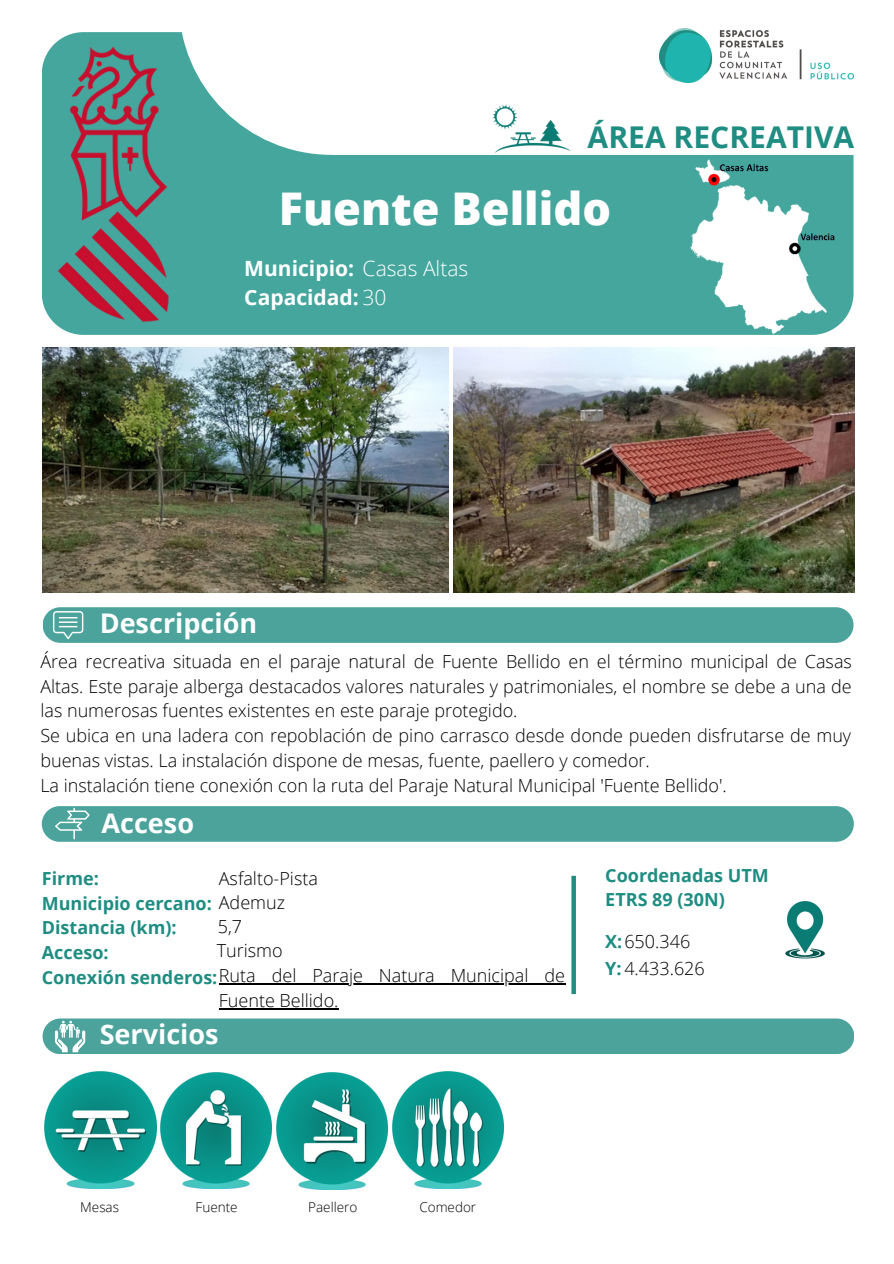
<style>
.page{position:relative;width:894px;height:1264px;background:#fff}
.page>*{position:absolute;margin:0;border:0;box-sizing:border-box;transform-origin:0 0}
.t1{font:800 45px "Open Sans";color:#fff}
.t2{font:700 30px "Open Sans";color:#1f8d82}
.t3{font:700 27px "Open Sans";color:#fdfeff}
.t4{font:700 21px "Open Sans";color:#fff}
.t5{font:300 18px/24.8px "Open Sans";color:#000;text-align:justify}
.t6{font:700 18px "Open Sans";color:#1f8d82}
.t7{font:300 13.5px "Open Sans";color:#000}
.s1{font-weight:300;color:#fdffff}
.s2{font-weight:300;color:#000}
.s3{font-weight:700;color:#1f8d82}
</style>
<div class="page">
<div style="left:42px;top:32px;width:811px;height:303px;background:#45a69d"></div>
<svg style="left:179px;top:32px;width:153px;height:123px"></svg>
<div style="left:332px;top:0;width:534px;height:155px;background:#fff"></div>
<div style="left:43px;top:607px;width:810px;height:36px;background:#4ba39b;border-radius:18px"></div>
<div style="left:42px;top:806px;width:811px;height:35px;background:#4ba39b;border-radius:18px"></div>
<div style="left:43px;top:1018px;width:811px;height:36px;background:#4ba39b;border-radius:18px"></div>
<img style="left:43px;top:347px;width:405px;height:245px">
<img style="left:453px;top:347px;width:400px;height:245px">
<svg style="left:571px;top:875px;width:4px;height:119px"></svg>
<svg style="left:53px;top:611px;width:30px;height:28px"></svg>
<svg style="left:55px;top:807px;width:35px;height:32px"></svg>
<svg style="left:55px;top:1020px;width:30px;height:32px"></svg>
<img style="left:659px;top:28px;width:193px;height:54px">
<img style="left:45px;top:1071px;width:111px;height:117px">
<img style="left:276px;top:1072px;width:111px;height:117px">
<img style="left:785px;top:900px;width:40px;height:59px">
<img style="left:392px;top:1071px;width:111px;height:117px">
<img style="left:481px;top:104px;width:102px;height:83px">
<img style="left:668px;top:159px;width:183px;height:175px">
<hr style="left:219px;top:983px;width:346px;height:1px;background:#000">
<hr style="left:219px;top:1008px;width:119px;height:1px;background:#000">
<img style="left:161px;top:1072px;width:110px;height:116px">
<img style="left:46px;top:32px;width:131px;height:297px">
<p class="t2" style="left:587px;top:116px;width:268px">ÁREA RECREATIVA</p>
<p class="t1" style="left:279px;top:177px;width:334px">Fuente Bellido</p>
<p class="t4" style="left:244px;top:253px;width:225px">Municipio: <span class="s1">Casas Altas</span></p>
<p class="t4" style="left:244px;top:282px;width:144px">Capacidad: <span class="s1">30</span></p>
<p class="t3" style="left:100px;top:604px;width:159px">Descripción</p>
<p class="t5" style="left:40px;top:648px;width:812px">Área recreativa situada en el paraje natural de Fuente Bellido en el término municipal de Casas Altas. Este paraje alberga destacados valores naturales y patrimoniales, el nombre se debe a una de las numerosas fuentes existentes en este paraje protegido.</p>
<p class="t5" style="left:40px;top:722px;width:812px">Se ubica en una ladera con repoblación de pino carrasco desde donde pueden disfrutarse de muy buenas vistas. La instalación dispone de mesas, fuente, paellero y comedor.</p>
<p class="t5" style="left:40px;top:772px;width:687px">La instalación tiene conexión con la ruta del Paraje Natural Municipal 'Fuente Bellido'.</p>
<p class="t3" style="left:101px;top:804px;width:94px">Acceso</p>
<p class="t5" style="left:219px;top:865px;width:101px">Asfalto-Pista</p>
<p class="t6" style="left:42px;top:865px;width:58px">Firme:</p>
<p class="t6" style="left:42px;top:890px;width:245px">Municipio cercano: <span class="s2">Ademuz</span></p>
<p class="t6" style="left:42px;top:915px;width:136px">Distancia (km):</p>
<p class="t6" style="left:42px;top:939px;width:68px">Acceso:</p>
<p class="t5" style="left:42px;top:963px;width:524px"><span class="s3">Conexión senderos:</span>Ruta del Paraje Natura Municipal de</p>
<p class="t5" style="left:218px;top:913px;width:26px">5,7</p>
<p class="t5" style="left:217px;top:937px;width:67px">Turismo</p>
<p class="t5" style="left:219px;top:987px;width:121px">Fuente Bellido.</p>
<p class="t3" style="left:100px;top:1015px;width:120px">Servicios</p>
<p class="t6" style="left:605px;top:862px;width:165px">Coordenadas UTM</p>
<p class="t6" style="left:605px;top:887px;width:121px">ETRS 89 (30N)</p>
<p class="t5" style="left:605px;top:928px;width:86px"><span class="s3">X:</span>650.346</p>
<p class="t5" style="left:605px;top:955px;width:101px"><span class="s3">Y:</span>4.433.626</p>
<p class="t7" style="left:80px;top:1197px;width:40px">Mesas</p>
<p class="t7" style="left:195px;top:1197px;width:44px">Fuente</p>
<p class="t7" style="left:308px;top:1197px;width:51px">Paellero</p>
<p class="t7" style="left:419px;top:1197px;width:58px">Comedor</p>
</div>
